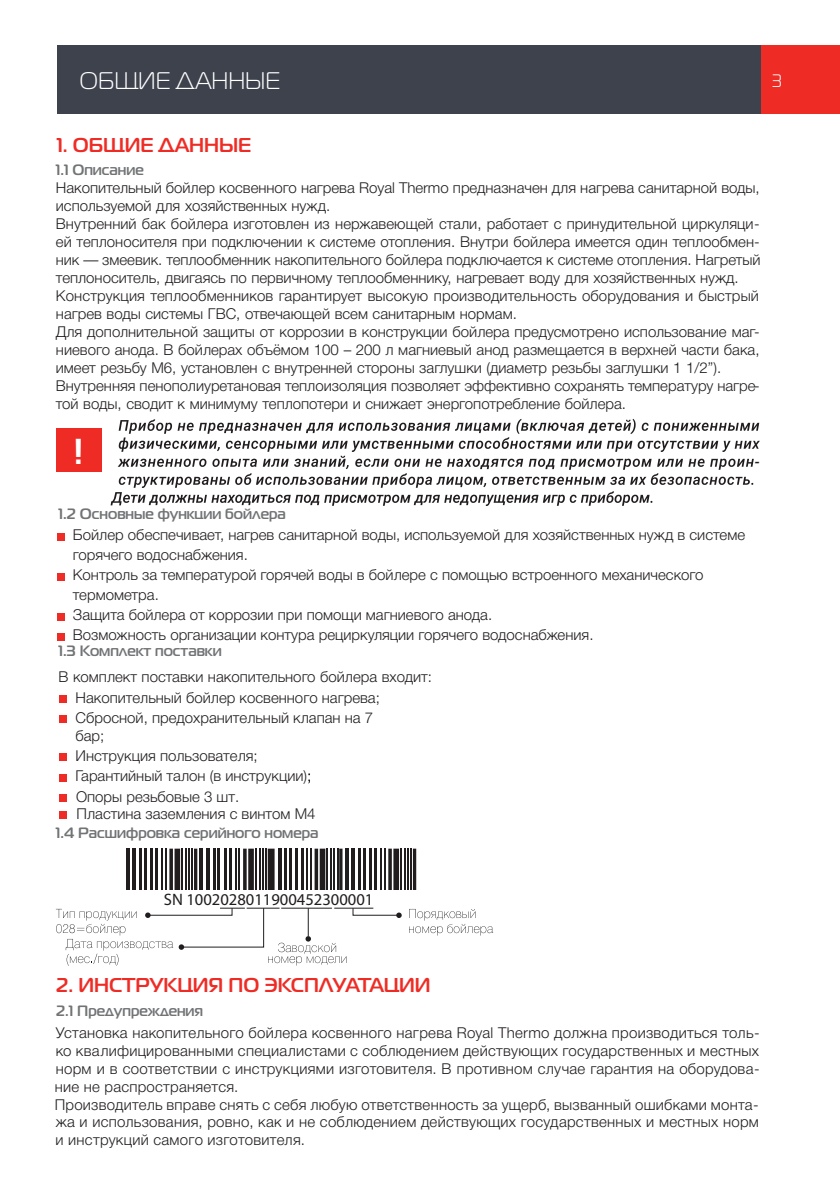
<style>
.page{position:relative;width:840px;height:1191px;background:#fff}
.page>*{position:absolute;margin:0;border:0;box-sizing:border-box;transform-origin:0 0}
.t1{font:700 36px "Magistral C";color:#fff}
.t2{font:24px "Magistral C";color:#fff}
.t3{font:700 20px "Magistral C";color:#ee2c25}
.t4{font:18px "Magistral C";color:#fff}
.t5{font:16.6px "Myriad Pro";color:#211d1e}
.t6{font:300 15px/18px "Helvetica Neue Cyr";color:#211d1e}
.t7{font:300 15px/18px "Helvetica Neue Cyr";letter-spacing:.02em;color:#211d1e}
.t8{font:700 15px "Magistral C";color:#717375}
.t9{font:italic 500 15px "Roboto";color:#211d1e}
</style>
<div class="page">
<div style="left:748px;top:45px;width:91px;height:68px;background:#ee2c25"></div>
<div style="left:57px;top:45px;width:703px;height:68px;background:#3e424c"></div>
<div style="left:56px;top:428px;width:45px;height:44px;background:#ee2c25"></div>
<svg style="left:110px;top:419px;width:649px;height:87px"></svg>
<div style="left:57px;top:533px;width:7px;height:7px;background:#ee2c25"></div>
<div style="left:57px;top:573px;width:7px;height:7px;background:#ee2c25"></div>
<div style="left:57px;top:613px;width:7px;height:7px;background:#ee2c25"></div>
<div style="left:57px;top:633px;width:7px;height:7px;background:#ee2c25"></div>
<div style="left:60px;top:695px;width:7px;height:8px;background:#ee2c25"></div>
<div style="left:60px;top:715px;width:7px;height:8px;background:#ee2c25"></div>
<div style="left:60px;top:753px;width:7px;height:8px;background:#ee2c25"></div>
<div style="left:60px;top:774px;width:7px;height:7px;background:#ee2c25"></div>
<svg style="left:308px;top:773px;width:2px;height:10px"></svg>
<div style="left:60px;top:794px;width:7px;height:7px;background:#ee2c25"></div>
<div style="left:60px;top:811px;width:7px;height:7px;background:#ee2c25"></div>
<hr style="left:126px;top:848px;width:3px;height:42px;background:#211d1e">
<hr style="left:132px;top:848px;width:4px;height:42px;background:#211d1e">
<hr style="left:139px;top:848px;width:3px;height:42px;background:#211d1e">
<hr style="left:144px;top:848px;width:2px;height:42px;background:#211d1e">
<hr style="left:150px;top:848px;width:3px;height:42px;background:#211d1e">
<hr style="left:155px;top:848px;width:3px;height:42px;background:#211d1e">
<hr style="left:161px;top:848px;width:2px;height:42px;background:#211d1e">
<hr style="left:165px;top:848px;width:2px;height:42px;background:#211d1e">
<svg style="left:169px;top:848px;width:11px;height:42px"></svg>
<hr style="left:181px;top:848px;width:2px;height:42px;background:#211d1e">
<hr style="left:185px;top:848px;width:2px;height:42px;background:#211d1e">
<hr style="left:188px;top:848px;width:2px;height:42px;background:#211d1e">
<hr style="left:192px;top:848px;width:1px;height:42px;background:#211d1e">
<svg style="left:194px;top:848px;width:3px;height:42px"></svg>
<hr style="left:199px;top:848px;width:4px;height:42px;background:#211d1e">
<hr style="left:206px;top:848px;width:4px;height:42px;background:#211d1e">
<hr style="left:213px;top:848px;width:2px;height:42px;background:#211d1e">
<hr style="left:217px;top:848px;width:3px;height:42px;background:#211d1e">
<hr style="left:223px;top:848px;width:3px;height:42px;background:#211d1e">
<hr style="left:229px;top:848px;width:3px;height:42px;background:#211d1e">
<hr style="left:235px;top:848px;width:2px;height:42px;background:#211d1e">
<hr style="left:238px;top:848px;width:2px;height:42px;background:#211d1e">
<svg style="left:267px;top:848px;width:7px;height:42px"></svg>
<svg style="left:243px;top:848px;width:11px;height:42px"></svg>
<hr style="left:255px;top:848px;width:1px;height:42px;background:#211d1e">
<hr style="left:258px;top:848px;width:2px;height:42px;background:#211d1e">
<hr style="left:262px;top:848px;width:2px;height:42px;background:#211d1e">
<hr style="left:265px;top:848px;width:1px;height:42px;background:#211d1e">
<svg style="left:278px;top:848px;width:3px;height:42px"></svg>
<hr style="left:284px;top:848px;width:3px;height:42px;background:#211d1e">
<hr style="left:289px;top:848px;width:2px;height:42px;background:#211d1e">
<hr style="left:295px;top:848px;width:3px;height:42px;background:#211d1e">
<hr style="left:300px;top:848px;width:3px;height:42px;background:#211d1e">
<hr style="left:306px;top:848px;width:2px;height:42px;background:#211d1e">
<hr style="left:310px;top:848px;width:2px;height:42px;background:#211d1e">
<svg style="left:314px;top:848px;width:11px;height:42px"></svg>
<hr style="left:326px;top:848px;width:2px;height:42px;background:#211d1e">
<hr style="left:330px;top:848px;width:2px;height:42px;background:#211d1e">
<hr style="left:333px;top:848px;width:2px;height:42px;background:#211d1e">
<hr style="left:337px;top:848px;width:1px;height:42px;background:#211d1e">
<svg style="left:339px;top:848px;width:3px;height:42px"></svg>
<svg style="left:345px;top:848px;width:3px;height:42px"></svg>
<hr style="left:351px;top:848px;width:4px;height:42px;background:#211d1e">
<hr style="left:358px;top:848px;width:2px;height:42px;background:#211d1e">
<hr style="left:362px;top:848px;width:3px;height:42px;background:#211d1e">
<hr style="left:368px;top:848px;width:3px;height:42px;background:#211d1e">
<hr style="left:374px;top:848px;width:3px;height:42px;background:#211d1e">
<hr style="left:380px;top:848px;width:2px;height:42px;background:#211d1e">
<hr style="left:383px;top:848px;width:2px;height:42px;background:#211d1e">
<svg style="left:412px;top:848px;width:4px;height:42px"></svg>
<svg style="left:388px;top:848px;width:11px;height:42px"></svg>
<hr style="left:400px;top:848px;width:1px;height:42px;background:#211d1e">
<hr style="left:403px;top:848px;width:2px;height:42px;background:#211d1e">
<hr style="left:407px;top:848px;width:2px;height:42px;background:#211d1e">
<hr style="left:410px;top:848px;width:1px;height:42px;background:#211d1e">
<hr style="left:334px;top:907px;width:39px;height:1px;background:#211d1e">
<svg style="left:352px;top:907px;width:49px;height:11px"></svg>
<svg style="left:56px;top:907px;width:290px;height:58px"></svg>
<svg style="left:409px;top:909px;width:84px;height:26px"></svg>
<h2 class="t2" style="left:79px;top:68px;width:202px">ОБЩИЕ ДАННЫЕ</h2>
<p class="t4" style="left:771px;top:71px;width:12px">3</p>
<h3 class="t3" style="left:57px;top:133px;width:196px">1. ОБЩИЕ ДАННЫЕ</h3>
<p class="t8" style="left:56px;top:160px;width:89px">1.1 Описание</p>
<p class="t6" style="left:56px;top:178px;width:705px">Накопительный бойлер косвенного нагрева Royal Thermo предназначен для нагрева санитарной воды, используемой для хозяйственных нужд.<br>Внутренний бак бойлера изготовлен из нержавеющей стали, работает с принудительной циркуляци&shy;ей теплоносителя при подключении к системе отопления. Внутри бойлера имеется один теплообмен&shy;ник — змеевик. теплообменник накопительного бойлера подключается к системе отопления. Нагретый теплоноситель, двигаясь по первичному теплообменнику, нагревает воду для хозяйственных нужд.<br>Конструкция теплообменников гарантирует высокую производительность оборудования и быстрый нагрев воды системы ГВС, отвечающей всем санитарным нормам.<br>Для дополнительной защиты от коррозии в конструкции бойлера предусмотрено использование маг&shy;ниевого анода. В бойлерах объёмом 100 – 200 л магниевый анод размещается в верхней части бака, имеет резьбу М6, установлен с внутренней стороны заглушки (диаметр резьбы заглушки 1 1/2”).<br>Внутренняя пенополиуретановая теплоизоляция позволяет эффективно сохранять температуру нагре&shy;той воды, сводит к минимуму теплопотери и снижает энергопотребление бойлера.</p>
<h1 class="t1" style="left:74px;top:429px;width:11px">!</h1>
<p class="t9" style="left:754px;top:451px;width:6px">-</p>
<p class="t8" style="left:58px;top:505px;width:229px">1.2 Основные функции бойлера</p>
<p class="t6" style="left:73px;top:525px;width:673px;line-height:20px">Бойлер обеспечивает, нагрев санитарной воды, используемой для хозяйственных нужд в системе горячего водоснабжения.<br>Контроль за температурой горячей воды в бойлере с помощью встроенного механического термометра.<br>Защита бойлера от коррозии при помощи магниевого анода.<br>Возможность организации контура рециркуляции горячего водоснабжения.</p>
<p class="t8" style="left:58px;top:642px;width:165px">1.3 Комплект поставки</p>
<p class="t6" style="left:75px;top:666px;width:358px;line-height:20.6px;text-indent:-17px">В комплект поставки накопительного бойлера входит:<br>Накопительный бойлер косвенного нагрева;<br>Сбросной, предохранительный клапан на 7</p>
<p class="t6" style="left:75px;top:725px;width:233px;line-height:20.2px">бар;<br>Инструкция пользователя;<br>Гарантийный талон (в инструкции)</p>
<p class="t6" style="left:76px;top:804px;width:240px">Пластина заземления с винтом М4</p>
<p class="t6" style="left:76px;top:787px;width:165px">Опоры резьбовые 3 шт.</p>
<p class="t8" style="left:56px;top:824px;width:264px">1.4 Расшифровка серийного номера</p>
<p class="t5" style="left:164px;top:888px;width:211px">SN 1002028011900452300001</p>
<h3 class="t3" style="left:56px;top:973px;width:376px">2. ИНСТРУКЦИЯ ПО ЭКСПЛУАТАЦИИ</h3>
<p class="t8" style="left:56px;top:1001px;width:149px">2.1 Предупреждения</p>
<p class="t7" style="left:55px;top:1023px;width:706px">Установка накопительного бойлера косвенного нагрева Royal Thermo должна производиться толь&shy;ко квалифицированными специалистами с соблюдением действующих государственных и местных норм и в соответствии с инструкциями изготовителя. В противном случае гарантия на оборудова&shy;ние не распространяется.<br>Производитель вправе снять с себя любую ответственность за ущерб, вызванный ошибками монта&shy;жа и использования, ровно, как и не соблюдением действующих государственных и местных норм и инструкций самого изготовителя.</p>
</div>
